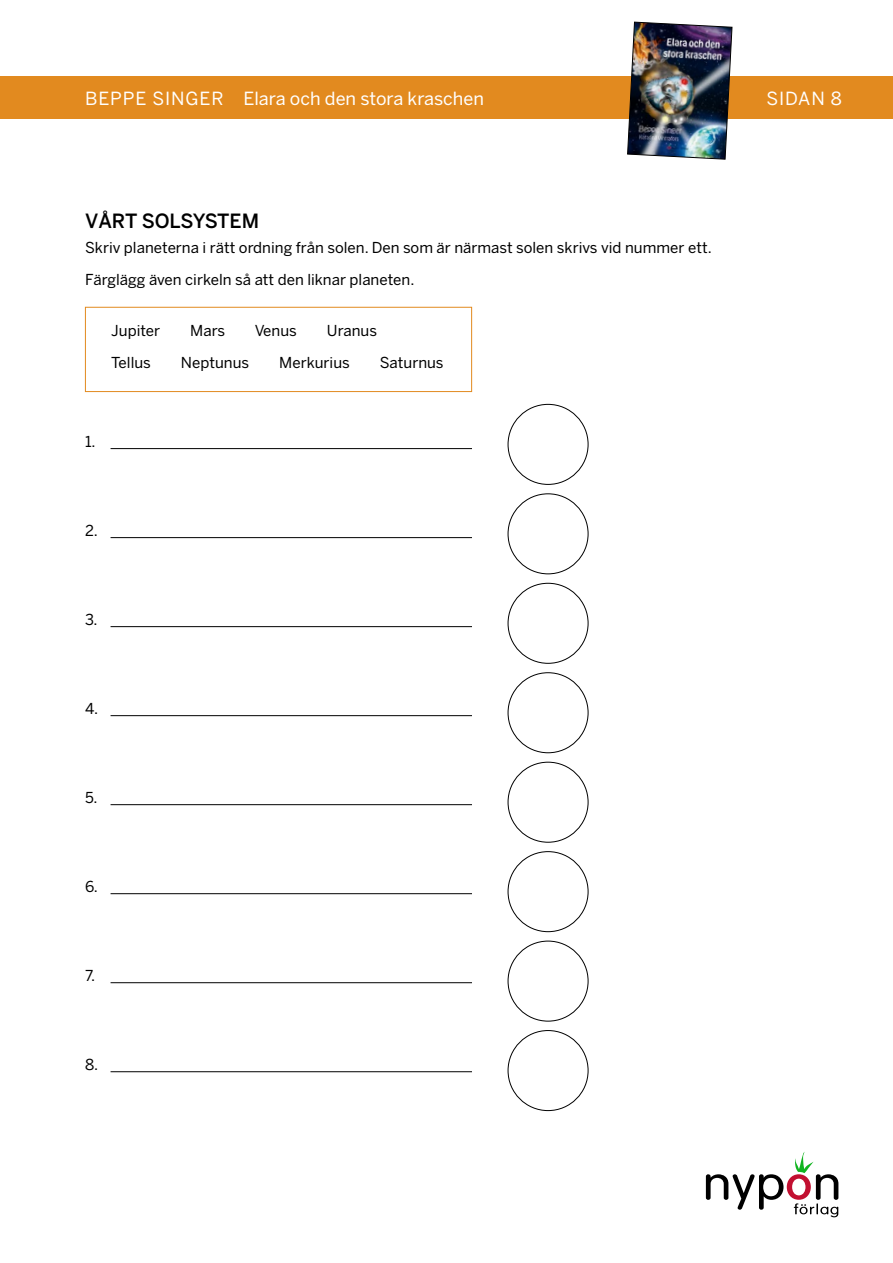
<style>
.page{position:relative;width:893px;height:1263px;background:#fff}
.page>*{position:absolute;margin:0;border:0;box-sizing:border-box;transform-origin:0 0}
.t1{font:500 19.5px "Benton Sans";letter-spacing:-.01em;color:#000}
.t2{font:18px "Benton Sans";color:#fff}
.t3{font:15px/31.5px "Benton Sans";color:#000}
</style>
<div class="page">
<div style="left:0;top:77px;width:893px;height:42px;background:#e28a1f"></div>
<img style="left:627px;top:21px;width:106px;height:139px">
<svg style="left:706px;top:1152px;width:132px;height:65px"></svg>
<div style="left:85px;top:307px;width:387px;height:85px;border:1px solid #e28a1f"></div>
<hr style="left:111px;top:448px;width:361px;height:1px;background:#000">
<hr style="left:111px;top:537px;width:361px;height:1px;background:#000">
<hr style="left:111px;top:626px;width:361px;height:1px;background:#000">
<hr style="left:111px;top:715px;width:361px;height:1px;background:#000">
<hr style="left:111px;top:804px;width:361px;height:1px;background:#000">
<hr style="left:111px;top:893px;width:361px;height:1px;background:#000">
<hr style="left:111px;top:982px;width:361px;height:1px;background:#000">
<hr style="left:111px;top:1071px;width:361px;height:1px;background:#000">
<div style="left:508px;top:404px;width:80px;height:81px;border:1px solid #000;border-radius:50%"></div>
<div style="left:508px;top:493px;width:80px;height:81px;border:1px solid #000;border-radius:50%"></div>
<div style="left:508px;top:583px;width:80px;height:81px;border:1px solid #000;border-radius:50%"></div>
<div style="left:508px;top:672px;width:80px;height:81px;border:1px solid #000;border-radius:50%"></div>
<div style="left:508px;top:762px;width:80px;height:80px;border:1px solid #000;border-radius:50%"></div>
<div style="left:508px;top:851px;width:80px;height:81px;border:1px solid #000;border-radius:50%"></div>
<div style="left:508px;top:941px;width:80px;height:80px;border:1px solid #000;border-radius:50%"></div>
<div style="left:508px;top:1030px;width:80px;height:81px;border:1px solid #000;border-radius:50%"></div>
<p class="t2" style="left:85px;top:88px;width:400px">BEPPE SINGER Elara och den stora kraschen</p>
<p class="t2" style="left:766px;top:88px;width:77px">SIDAN 8</p>
<h1 class="t1" style="left:85px;top:210px;width:176px">VÅRT SOLSYSTEM</h1>
<p class="t3" style="left:85px;top:232px;width:628px">Skriv planeterna i rätt ordning från solen. Den som är närmast solen skrivs vid nummer ett.<br>Färglägg även cirkeln så att den liknar planeten.</p>
<p class="t3" style="left:111px;top:315px;width:50px">Jupiter</p>
<p class="t3" style="left:190px;top:315px;width:36px">Mars</p>
<p class="t3" style="left:255px;top:315px;width:44px">Venus</p>
<p class="t3" style="left:327px;top:315px;width:52px">Uranus</p>
<p class="t3" style="left:111px;top:347px;width:41px">Tellus</p>
<p class="t3" style="left:181px;top:347px;width:70px">Neptunus</p>
<p class="t3" style="left:279px;top:347px;width:72px">Merkurius</p>
<p class="t3" style="left:380px;top:347px;width:65px">Saturnus</p>
<p class="t3" style="left:85px;top:426px;width:12px">1.</p>
<p class="t3" style="left:85px;top:515px;width:14px">2.</p>
<p class="t3" style="left:85px;top:604px;width:14px">3.</p>
<p class="t3" style="left:85px;top:693px;width:15px">4.</p>
<p class="t3" style="left:85px;top:782px;width:14px">5.</p>
<p class="t3" style="left:85px;top:871px;width:14px">6.</p>
<p class="t3" style="left:85px;top:960px;width:12px">7.</p>
<p class="t3" style="left:85px;top:1049px;width:15px">8.</p>
</div>
